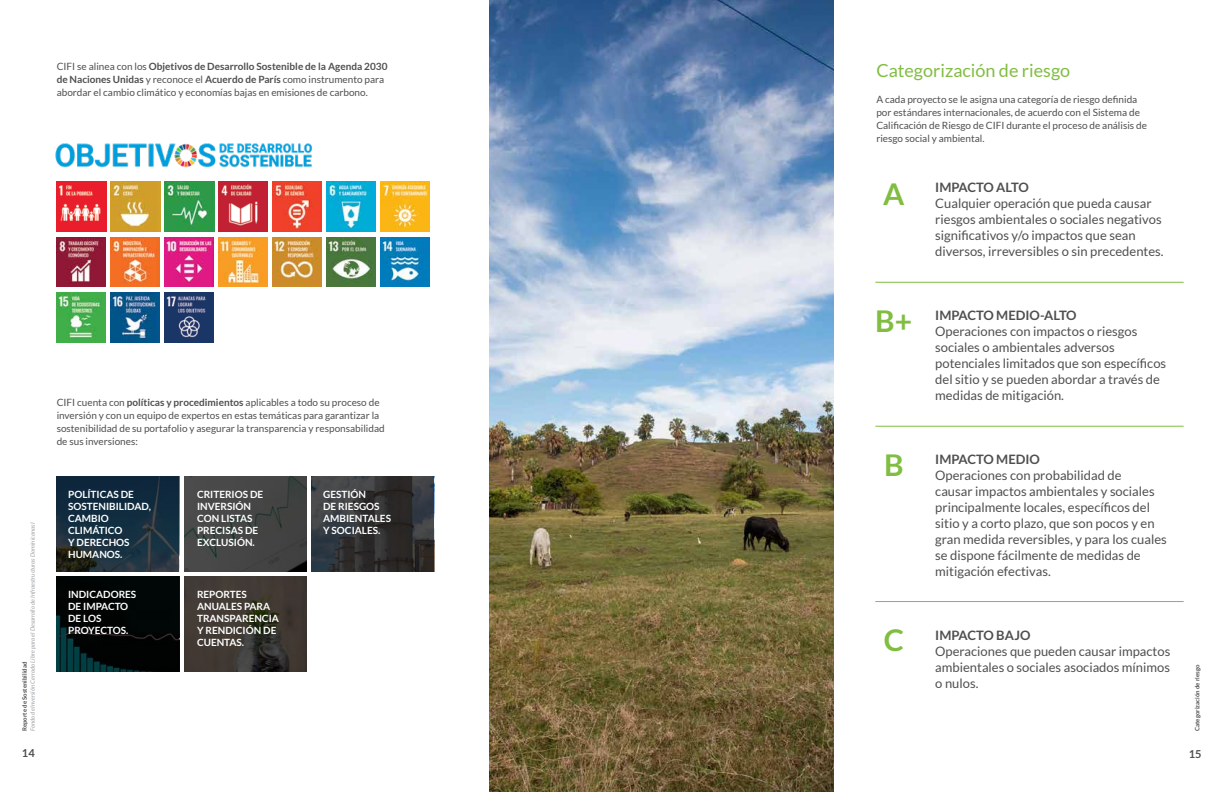
<style>
.page{position:relative;width:1224px;height:792px;background:#fff}
.page>*{position:absolute;margin:0;border:0;box-sizing:border-box;transform-origin:0 0}
.t1{font:700 30px "Lato";color:#81bd41}
.t2{font:18px "Lato";color:#81bd41}
.t3{font:13px/16px "Lato";color:#4f4f51}
.t4{font:700 13px "Lato";color:#4f4f51}
.t5{font:700 13px "Lato";letter-spacing:-.025em;color:#4f4f51}
.t6{font:700 11px "Lato";color:#4f4f51}
.t7{font:10px/13px "Lato";color:#4f4f51}
.t8{font:700 10px/12px "Lato";color:#fff}
.t9{font:italic 6px "Lato";color:#9fa1a4}
.t10{font:700 6px "Lato";color:#4f4f51}
.s1{font-weight:700}
</style>
<div class="page">
<img style="left:489px;top:0;width:344px;height:792px">
<img style="left:55px;top:143px;width:257px;height:25px">
<img style="left:57px;top:182px;width:49px;height:49px">
<img style="left:111px;top:182px;width:49px;height:49px">
<img style="left:165px;top:182px;width:49px;height:49px">
<img style="left:219px;top:182px;width:49px;height:49px">
<img style="left:273px;top:182px;width:49px;height:49px">
<img style="left:326px;top:182px;width:50px;height:49px">
<img style="left:380px;top:182px;width:50px;height:49px">
<img style="left:56px;top:237px;width:50px;height:50px">
<img style="left:110px;top:237px;width:50px;height:50px">
<img style="left:164px;top:237px;width:50px;height:50px">
<img style="left:218px;top:237px;width:50px;height:50px">
<img style="left:272px;top:237px;width:50px;height:50px">
<img style="left:326px;top:237px;width:50px;height:50px">
<img style="left:380px;top:237px;width:50px;height:50px">
<img style="left:56px;top:293px;width:50px;height:49px">
<img style="left:110px;top:293px;width:50px;height:49px">
<img style="left:164px;top:293px;width:50px;height:49px">
<svg style="left:57px;top:477px;width:122px;height:95px;background:#172d3b"></svg>
<div style="left:57px;top:576px;width:122px;height:96px;background:#000"></div>
<svg style="left:184px;top:477px;width:123px;height:95px;background:#434443"></svg>
<svg style="left:184px;top:576px;width:123px;height:96px;background:#3c3630"></svg>
<svg style="left:312px;top:477px;width:122px;height:95px;background:#333436"></svg>
<hr style="left:875px;top:282px;width:309px;height:1px;background:#81bd41">
<hr style="left:875px;top:426px;width:309px;height:1px;background:#81bd41">
<hr style="left:875px;top:601px;width:309px;height:1px;background:#81bd41">
<p class="t7" style="left:57px;top:60px;width:332px">CIFI se alinea con los <span class="s1">Objetivos de Desarrollo Sostenible de la Agenda 2030 de Naciones Unidas</span> y reconoce el <span class="s1">Acuerdo de París</span> como instrumento para abordar el cambio climático y economías bajas en emisiones de carbono.</p>
<p class="t9" style="left:29px;top:731px;width:211px;rotate:-90deg">Fondo de Inversión Cerrado Libre para el Desarrollo de Infraestructuras Dominicanas I</p>
<p class="t10" style="left:21px;top:731px;width:71px;rotate:-90deg">Reporte de Sostenibilidad</p>
<p class="t6" style="left:22px;top:747px;width:14px">14</p>
<p class="t7" style="left:57px;top:395px;width:330px">CIFI cuenta con <span class="s1">políticas y procedimientos</span> aplicables a todo su proceso de inversión y con un equipo de expertos en estas temáticas para garantizar la sostenibilidad de su portafolio y asegurar la transparencia y responsabilidad de sus inversiones:</p>
<p class="t8" style="left:68px;top:488px;width:84px">POLÍTICAS DE<br>SOSTENIBILIDAD,<br>CAMBIO<br>CLIMÁTICO<br>Y DERECHOS<br>HUMANOS.</p>
<p class="t8" style="left:68px;top:588px;width:70px">INDICADORES<br>DE IMPACTO<br>DE LOS<br>PROYECTOS.</p>
<p class="t8" style="left:197px;top:488px;width:68px">CRITERIOS DE<br>INVERSIÓN<br>CON LISTAS<br>PRECISAS DE<br>EXCLUSIÓN.</p>
<p class="t8" style="left:197px;top:588px;width:83px">REPORTES<br>ANUALES PARA<br>TRANSPARENCIA<br>Y RENDICIÓN DE<br>CUENTAS.</p>
<p class="t8" style="left:323px;top:488px;width:69px">GESTIÓN<br>DE RIESGOS<br>AMBIENTALES<br>Y SOCIALES.</p>
<h2 class="t2" style="left:876px;top:60px;width:195px">Categorización de riesgo</h2>
<p class="t7" style="left:876px;top:92px;width:272px">A cada proyecto se le asigna una categoría de riesgo definida por estándares internacionales, de acuerdo con el Sistema de Calificación de Riesgo de CIFI durante el proceso de análisis de riesgo social y ambiental.</p>
<h1 class="t1" style="left:883px;top:177px;width:23px">A</h1>
<p class="t5" style="left:935px;top:180px;width:95px">IMPACTO ALTO</p>
<p class="t3" style="left:935px;top:195px;width:230px">Cualquier operación que pueda causar riesgos ambientales o sociales negativos significativos y/o impactos que sean diversos, irreversibles o sin precedentes.</p>
<h1 class="t1" style="left:875px;top:304px;width:38px">B+</h1>
<p class="t4" style="left:935px;top:308px;width:143px">IMPACTO MEDIO-ALTO</p>
<p class="t3" style="left:935px;top:323px;width:232px">Operaciones con impactos o riesgos sociales o ambientales adversos potenciales limitados que son específicos del sitio y se pueden abordar a través de medidas de mitigación.</p>
<h1 class="t1" style="left:884px;top:448px;width:21px">B</h1>
<p class="t4" style="left:935px;top:452px;width:106px">IMPACTO MEDIO</p>
<p class="t3" style="left:935px;top:467px;width:233px">Operaciones con probabilidad de<br>causar impactos ambientales y sociales principalmente locales, específicos del sitio y a corto plazo, que son pocos y en gran medida reversibles, y para los cuales se dispone fácilmente de medidas de mitigación efectivas.</p>
<h1 class="t1" style="left:884px;top:623px;width:22px">C</h1>
<p class="t4" style="left:935px;top:628px;width:97px">IMPACTO BAJO</p>
<p class="t3" style="left:935px;top:643px;width:237px;text-align:justify">Operaciones que pueden causar impactos ambientales o sociales asociados mínimos o nulos.</p>
<p class="t10" style="left:1194px;top:731px;width:68px;rotate:-90deg">Categorización de riesgo</p>
<p class="t6" style="left:1189px;top:747px;width:14px">15</p>
</div>
